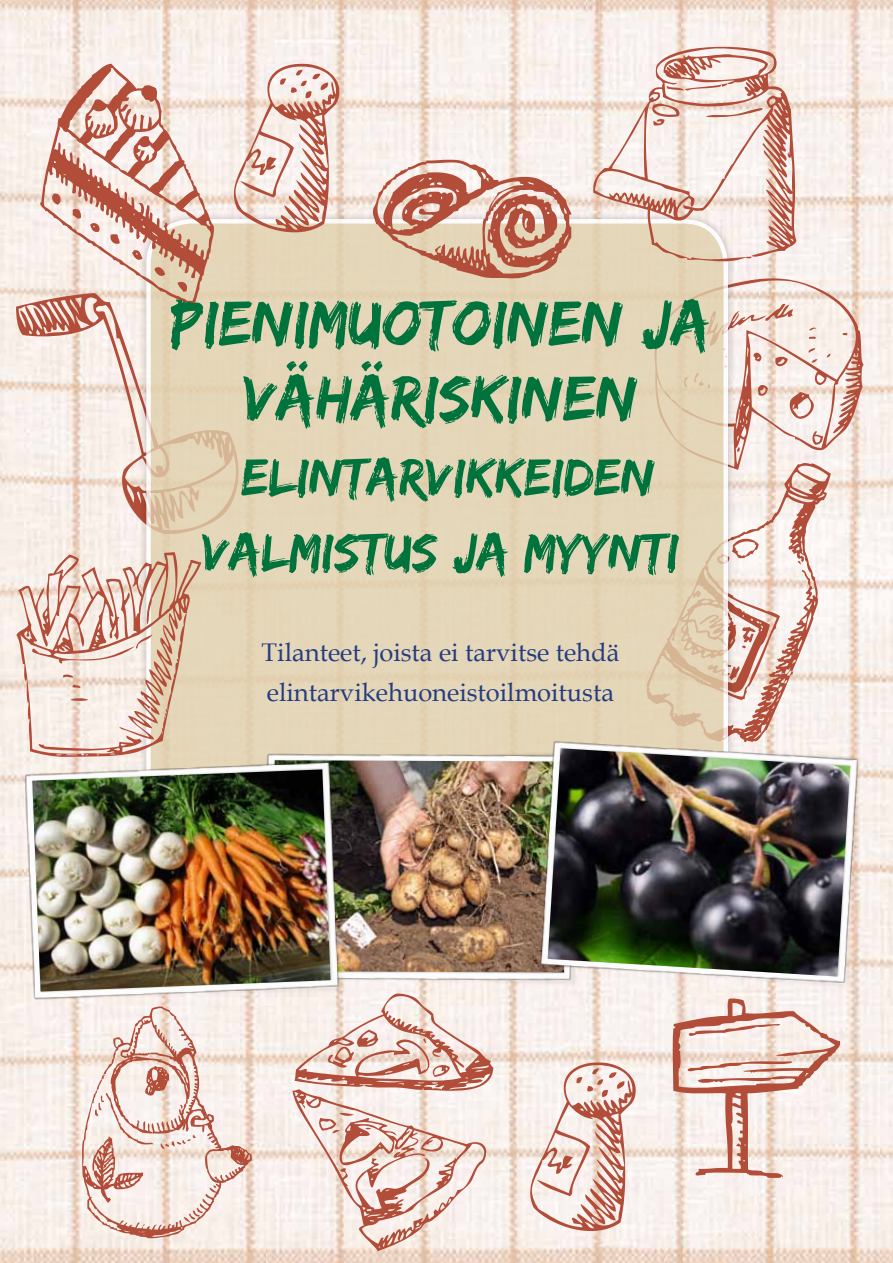
<style>
.page{position:relative;width:893px;height:1263px;background:#fff}
.page>*{position:absolute;margin:0;border:0;box-sizing:border-box;transform-origin:0 0}
.t1{font:66px/75px "Edo";color:#00723b;text-align:center}
.t2{font:54px/75px "Edo";color:#00723b;text-align:center}
.t3{font:25.5px/40.5px "Book Antiqua";color:#253d7f}
</style>
<div class="page">
<img style="left:0;top:0;width:893px;height:1263px">
<svg style="left:736px;top:470px;width:95px;height:199px"></svg>
<svg style="left:16px;top:289px;width:122px;height:246px;background:#f0ddd5"></svg>
<svg style="left:736px;top:276px;width:127px;height:194px"></svg>
<svg style="left:82px;top:1062px;width:170px;height:177px"></svg>
<div style="left:149px;top:221px;width:577px;height:678px;background:#e4d6b8;border-radius:43px"></div>
<img style="left:248px;top:684px;width:245px;height:309px">
<img style="left:366px;top:760px;width:127px;height:212px">
<img style="left:0;top:698px;width:366px;height:364px">
<img style="left:32px;top:769px;width:299px;height:222px">
<img style="left:493px;top:669px;width:400px;height:385px">
<img style="left:548px;top:748px;width:302px;height:228px">
<img style="left:0;top:698px;width:7px;height:95px">
<svg style="left:371px;top:157px;width:201px;height:122px"></svg>
<svg style="left:39px;top:64px;width:176px;height:242px"></svg>
<svg style="left:592px;top:45px;width:204px;height:218px"></svg>
<svg style="left:672px;top:998px;width:169px;height:181px"></svg>
<svg style="left:292px;top:993px;width:201px;height:258px;fill:#f6eee9"></svg>
<svg style="left:16px;top:552px;width:185px;height:205px"></svg>
<svg style="left:523px;top:1060px;width:116px;height:181px"></svg>
<svg style="left:227px;top:62px;width:116px;height:177px"></svg>
<h1 class="t1" style="left:171px;top:283px;width:541px">PIENIMUOTOINEN JA<br>VÄHÄRISKINEN</h1>
<h2 class="t2" style="left:202px;top:438px;width:478px">ELINTARVIKKEIDEN<br>VALMISTUS JA MYYNTI</h2>
<p class="t3" style="left:262px;top:631px;width:359px">Tilanteet, joista ei tarvitse tehdä elintarvikehuoneistoilmoitusta</p>
</div>
